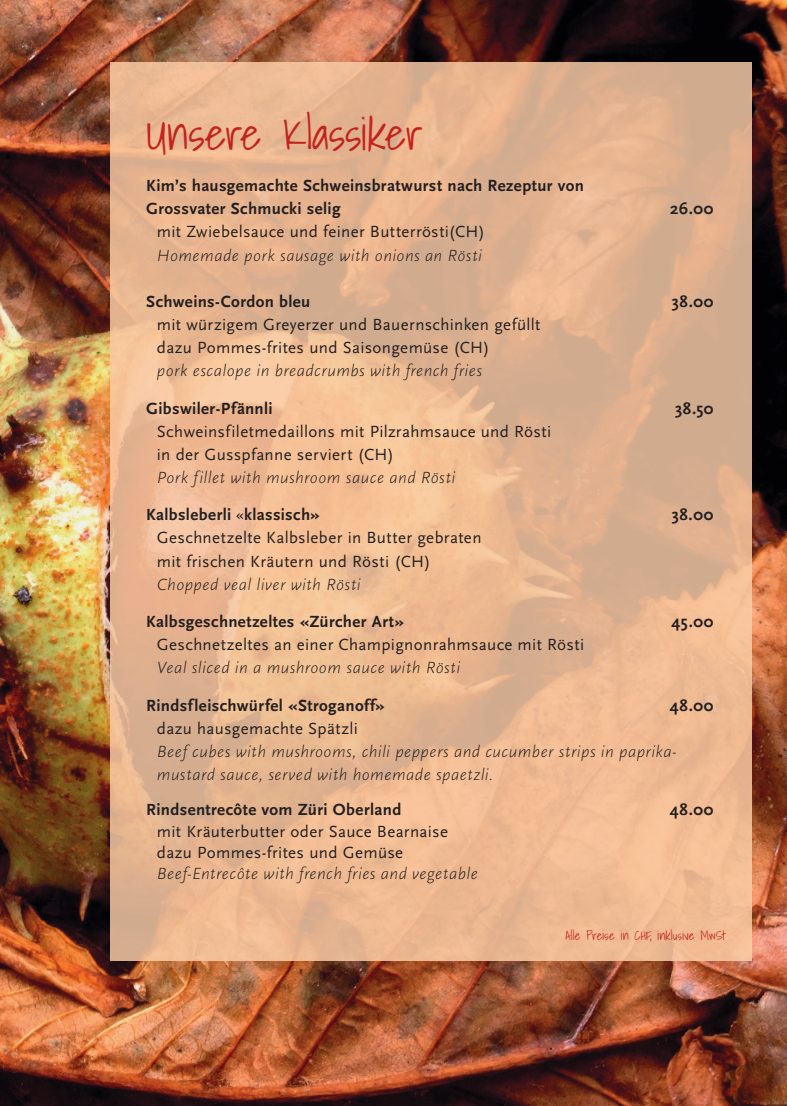
<style>
.page{position:relative;width:787px;height:1106px;background:#fff}
.page>*{position:absolute;margin:0;border:0;box-sizing:border-box;transform-origin:0 0}
.t1{font:300 45px "Shadows Into";letter-spacing:-.01em;color:#c4221f}
.t2{font:16.88px/23.1px "Scala Sans Pro";letter-spacing:.02em;color:#231f20}
.t3{font:italic 300 16.88px/23.1px "Scala Sans Pro";letter-spacing:.025em;color:#231f20}
.t4{font:700 16.88px/23.1px "Scala Sans Pro";letter-spacing:.02em;color:#231f20}
.t5{font:300 12.5px "Shadows Into";letter-spacing:.01em;color:#c4221f}
.s1{font-weight:400;font-stretch:condensed}
</style>
<div class="page">
<img style="left:0;top:0;width:787px;height:1106px">
<img style="left:111px;top:62px;width:640px;height:898px">
<h1 class="t1" style="left:146px;top:97px;width:278px">Unsere Klassiker</h1>
<p class="t4" style="left:146px;top:174px;width:439px">Kim’s hausgemachte Schweinsbratwurst nach Rezeptur von<br>Grossvater Schmucki selig</p>
<p class="t4" style="left:670px;top:197px;width:45px">26.00</p>
<p class="t2" style="left:157px;top:220px;width:329px">mit Zwiebelsauce und feiner Butterrösti(CH)</p>
<p class="t3" style="left:157px;top:244px;width:327px">Homemade pork sausage with onions an Rösti</p>
<p class="t4" style="left:146px;top:290px;width:166px">Schweins-Cordon bleu</p>
<p class="t4" style="left:671px;top:290px;width:43px">38.00</p>
<p class="t2" style="left:157px;top:313px;width:385px">mit würzigem Greyerzer und Bauernschinken gefüllt dazu Pommes-frites und Saisongemüse (CH)</p>
<p class="t3" style="left:157px;top:359px;width:327px">pork escalope in breadcrumbs with french fries</p>
<p class="t4" style="left:146px;top:397px;width:128px">Gibswiler-Pfännli</p>
<p class="t4" style="left:675px;top:397px;width:40px">38.50</p>
<p class="t2" style="left:157px;top:420px;width:396px">Schweinsfiletmedaillons mit Pilzrahmsauce und Rösti in der Gusspfanne serviert (CH)</p>
<p class="t3" style="left:157px;top:466px;width:300px">Pork fillet with mushroom sauce and Rösti</p>
<p class="t4" style="left:146px;top:503px;width:175px">Kalbsleberli <span class="s1">«</span>klassisch»</p>
<p class="t4" style="left:671px;top:503px;width:43px">38.00</p>
<p class="t2" style="left:157px;top:526px;width:326px">Geschnetzelte Kalbsleber in Butter gebraten mit frischen Kräutern und Rösti (CH)</p>
<p class="t3" style="left:157px;top:572px;width:205px">Chopped veal liver with Rösti</p>
<p class="t4" style="left:146px;top:610px;width:259px">Kalbsgeschnetzeltes «Zürcher Art»</p>
<p class="t4" style="left:671px;top:610px;width:43px">45.00</p>
<p class="t2" style="left:157px;top:633px;width:429px">Geschnetzeltes an einer Champignonrahmsauce mit Rösti</p>
<p class="t3" style="left:157px;top:656px;width:305px">Veal sliced in a mushroom sauce with Rösti</p>
<p class="t4" style="left:146px;top:693px;width:240px">Rindsfleischwürfel «Stroganoff»</p>
<p class="t4" style="left:670px;top:693px;width:45px">48.00</p>
<p class="t2" style="left:157px;top:716px;width:202px">dazu hausgemachte Spätzli</p>
<p class="t3" style="left:157px;top:739px;width:521px">Beef cubes with mushrooms, chili peppers and cucumber strips in paprika&shy;mustard sauce, served with homemade spaetzli.</p>
<p class="t4" style="left:146px;top:798px;width:257px">Rindsentrecôte vom Züri Oberland</p>
<p class="t4" style="left:670px;top:798px;width:45px">48.00</p>
<p class="t2" style="left:157px;top:820px;width:292px;line-height:21.2px">mit Kräuterbutter oder Sauce Bearnaise dazu Pommes-frites und Gemüse</p>
<p class="t3" style="left:157px;top:862px;width:322px">Beef-Entrecôte with french fries and vegetable</p>
<p class="t5" style="left:565px;top:925px;width:162px">Alle Preise in CHF, inklusive MwSt</p>
</div>
